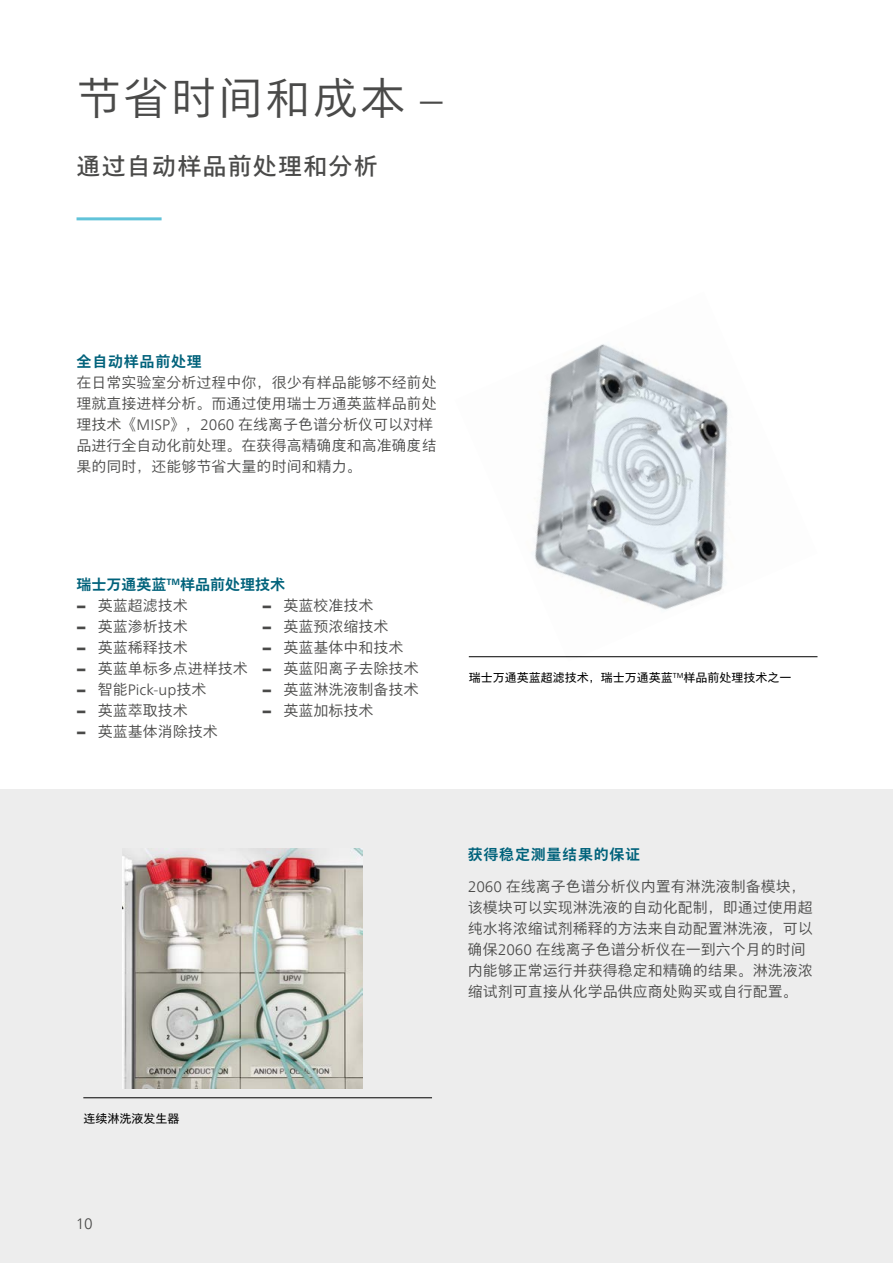
<style>
.page{position:relative;width:893px;height:1263px;background:#fff}
.page>*{position:absolute;margin:0;border:0;box-sizing:border-box;transform-origin:0 0}
.t1{font:300 45px "M Xiang He Hei SC Pro";letter-spacing:.05em;color:#4a4a49}
.t2{font:24px "M Xiang He Hei SC Pro";letter-spacing:.05em;color:#4a4a49}
.t3{font:300 15px/21px "M Xiang He Hei SC Pro";color:#4a4a49}
.t4{font:300 15px "Neue Frutiger World";color:#4a4a49}
.t5{font:700 15px "M Xiang He Hei SC Pro";letter-spacing:.05em;color:#00627b}
.t6{font:12px "M Xiang He Hei SC Pro";color:#000}
.s1{font-family:"Neue Frutiger World"}
.s2{font-weight:700;color:#00627b}
.s3{font-family:"Neue Frutiger World Xtra Blk";font-weight:400}
.s4{font-family:"M Xiang He Hei SC Pro"}
</style>
<div class="page">
<hr style="left:77px;top:217px;width:85px;height:3px;background:#61c3d9">
<div style="left:0;top:789px;width:893px;height:474px;background:#ededed"></div>
<img style="left:122px;top:848px;width:241px;height:241px">
<hr style="left:83px;top:1097px;width:349px;height:1px;background:#000">
<img style="left:468px;top:344px;width:349px;height:314px">
<h1 class="t1" style="left:77px;top:71px;width:367px">节省时间和成本 <span class="s1">–</span></h1>
<h2 class="t2" style="left:77px;top:151px;width:303px">通过自动样品前处理和分析</h2>
<p class="t5" style="left:77px;top:352px;width:127px">全自动样品前处理</p>
<p class="t3" style="left:77px;top:372px;width:362px">在日常实验室分析过程中你，很少有样品能够不经前处理就直接进样分析。而通过使用瑞士万通英蓝样品前处理技术《<span class="s1">MISP</span>》，<span class="s1">2060</span> 在线离子色谱分析仪可以对样品进行全自动化前处理。在获得高精确度和高准确度结果的同时，还能够节省大量的时间和精力。</p>
<p class="t3" style="left:77px;top:574px;width:210px"><span class="s2">瑞士万通英蓝</span><sup>TM</sup><span class="s2">样品前处理技术</span><span class="s3">−</span> 英蓝超滤技术<br><span class="s3">−</span> 英蓝渗析技术<br><span class="s3">−</span> 英蓝稀释技术<br><span class="s3">−</span> 英蓝单标多点进样技术</p>
<p class="t4" style="left:77px;top:678px;width:131px"><span class="s3">−</span> <span class="s4">智能</span>Pick-up<span class="s4">技术</span></p>
<p class="t3" style="left:77px;top:700px;width:143px"><span class="s3">−</span> 英蓝萃取技术<br><span class="s3">−</span> 英蓝基体消除技术</p>
<p class="t3" style="left:262px;top:595px;width:158px"><span class="s3">−</span> 英蓝校准技术<br><span class="s3">−</span> 英蓝预浓缩技术<br><span class="s3">−</span> 英蓝基体中和技术<br><span class="s3">−</span> 英蓝阳离子去除技术<span class="s3">−</span> 英蓝淋洗液制备技术<span class="s3">−</span> 英蓝加标技术</p>
<p class="t6" style="left:469px;top:670px;width:324px">瑞士万通英蓝超滤技术，瑞士万通英蓝<sup>TM</sup>样品前处理技术之一</p>
<p class="t3" style="left:468px;top:838px;width:339px;line-height:32.8px"><span class="s2">获得稳定测量结果的保证<br></span><span class="s1">2060</span> 在线离子色谱分析仪内置有淋洗液制备模块，</p>
<p class="t3" style="left:468px;top:897px;width:346px">该模块可以实现淋洗液的自动化配制，即通过使用超纯水将浓缩试剂稀释的方法来自动配置淋洗液，可以确保<span class="s1">2060</span> 在线离子色谱分析仪在一到六个月的时间内能够正常运行并获得稳定和精确的结果。淋洗液浓缩试剂可直接从化学品供应商处购买或自行配置。</p>
<p class="t6" style="left:83px;top:1111px;width:97px">连续淋洗液发生器</p>
<p class="t4" style="left:76px;top:1211px;width:19px">10</p>
</div>
